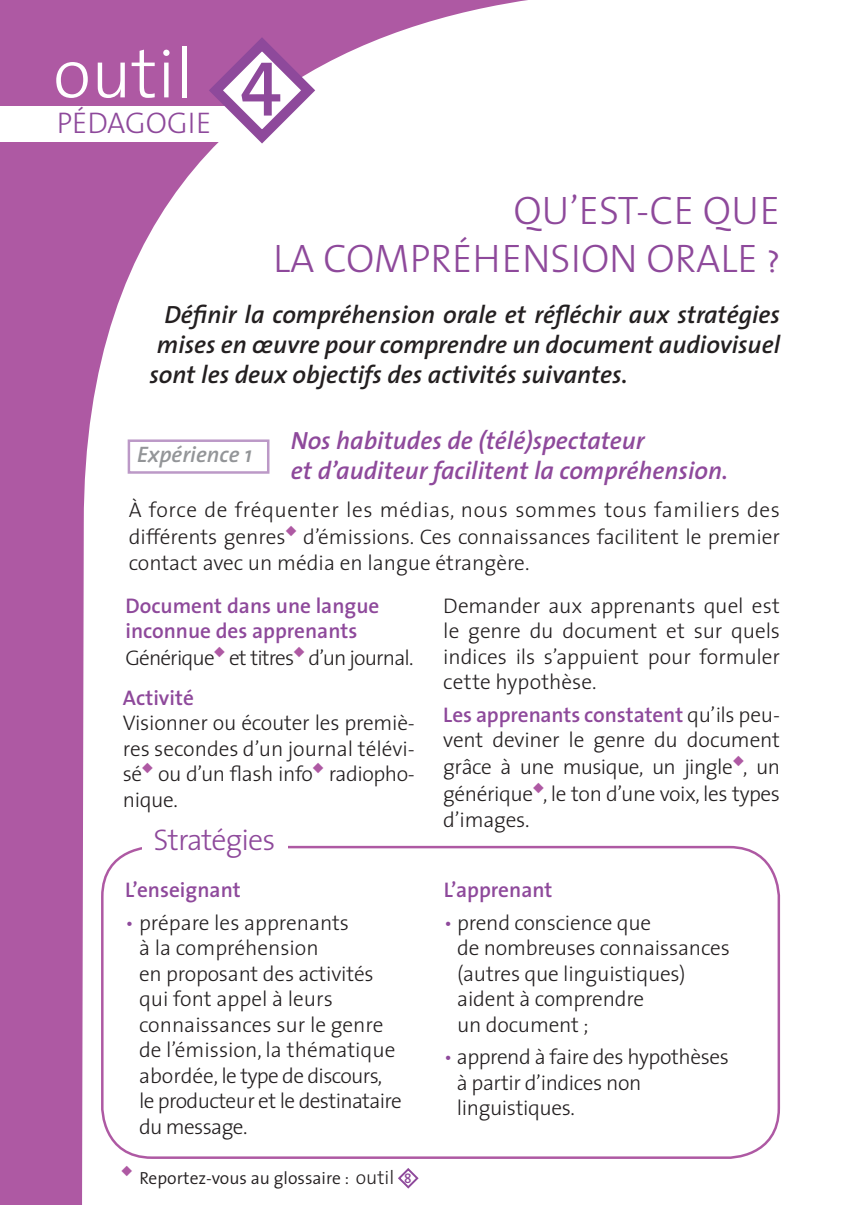
<style>
.page{position:relative;width:851px;height:1205px;background:#fff}
.page>*{position:absolute;margin:0;border:0;box-sizing:border-box;transform-origin:0 0}
.t1{font:600 75px "The Sans";color:#8e499b}
.t2{font:300 70px "The Sans";color:#fff}
.t3{font:40px/48px "The Sans Light Caps";color:#8e499b;text-align:right}
.t4{font:300 30px "The Sans";letter-spacing:-.03em;color:#8e499b}
.t5{font:30px "The Sans Light Caps";color:#8e499b}
.t6{font:italic 600 25px "The Sans";color:#231f20}
.t7{font:italic 600 25px/30px "The Sans";color:#8e499b}
.t8{font:italic 600 22.5px "The Sans";color:#939598}
.t9{font:300 21.25px/25.5px "The Sans";letter-spacing:-.01em;color:#231f20}
.t10{font:600 21.25px/26.2px "The Sans";color:#8e499b}
.t11{font:300 17.5px "The Sans";color:#231f20}
.s1{font-weight:300;color:#231f20}
.s2{font-weight:600;color:#8e499b}
.s3{color:#8e499b}
.s4{font-size:19.25px}
.s5{font-weight:600;font-size:13.5px;color:#8e499b}
</style>
<div class="page">
<div style="left:0;top:0;width:850px;height:1205px;background:#ae59a3"></div>
<div style="left:82px;top:0;width:768px;height:1205px;background:#fff"></div>
<div style="left:0;top:106px;width:283px;height:36px;background:#fff"></div>
<svg style="left:202px;top:30px;width:120px;height:121px"></svg>
<div style="left:129px;top:441px;width:139px;height:31px;background:#fff"></div>
<div style="left:128px;top:439px;width:141px;height:35px;border:2px solid #bc99c7"></div>
<div style="left:102px;top:847px;width:676px;height:310px;background:#fff;border-radius:50px"></div>
<div style="left:101px;top:846px;width:679px;height:313px;border:2px solid #ae59a3;border-radius:50px"></div>
<div style="left:142px;top:827px;width:145px;height:46px;background:#fff"></div>
<svg style="left:396px;top:1166px;width:24px;height:24px"></svg>
<svg style="left:122px;top:1165px;width:10px;height:10px"></svg>
<p class="t2" style="left:53px;top:16px;width:141px">outil</p>
<p class="t5" style="left:57px;top:98px;width:156px">PÉDAGOGIE</p>
<p class="t1" style="left:240px;top:14px;width:43px">4</p>
<p class="t3" style="left:273px;top:185px;width:508px">QU’EST-CE QUE<br>LA COMPRÉHENSION ORALE ?</p>
<p class="t6" style="left:164px;top:294px;width:617px">Définir la compréhension orale et réfléchir aux stratégies</p>
<p class="t6" style="left:157px;top:324px;width:624px">mises en œuvre pour comprendre un document audiovisuel</p>
<p class="t6" style="left:149px;top:354px;width:479px">sont les deux objectifs des activités suivantes.</p>
<p class="t7" style="left:291px;top:425px;width:439px">Nos habitudes de (télé)spectateur<br>et d’auditeur facilitent la compréhension.</p>
<p class="t8" style="left:137px;top:436px;width:116px">Expérience 1</p>
<p class="t9" style="left:129px;top:496px;width:652px;line-height:26.2px;text-align:justify">À force de fréquenter les médias, nous sommes tous familiers des différents genres<sup>◆</sup> d’émissions. Ces connaissances facilitent le premier contact avec un média en langue étrangère.</p>
<p class="t10" style="left:125px;top:592px;width:289px">Document dans une langue inconnue des apprenants<br><span class="s1">Générique</span><sup>◆</sup> <span class="s1">et titres</span><sup>◆</sup> <span class="s1">d’un journal.</span></p>
<p class="t9" style="left:123px;top:684px;width:293px"><span class="s2">Activité<br></span>Visionner ou écouter les premiè‑ res secondes d’un journal télévi‑ sé<sup>◆</sup> ou d’un flash info<sup>◆</sup> radiopho‑ nique.</p>
<p class="t4" style="left:153px;top:814px;width:123px">Stratégies</p>
<p class="t10" style="left:125px;top:876px;width:117px">L’enseignant</p>
<p class="t9" style="left:139px;top:909px;width:264px;text-indent:-14px"><span class="s3">•</span> prépare les apprenants<br>à la compréhension<br>en proposant des activités qui font appel à leurs connaissances sur le genre de l’émission, la thématique abordée, le type de discours, le producteur et le destinataire du message.</p>
<p class="t11" style="left:139px;top:1163px;width:273px">Reportez-vous au glossaire : <span class="s4">outil</span> <span class="s5">8</span></p>
<p class="t9" style="left:443px;top:592px;width:338px;text-align:justify">Demander aux apprenants quel est le genre du document et sur quels indices ils s’appuient pour formuler cette hypothèse.</p>
<p class="t9" style="left:443px;top:701px;width:338px;line-height:26.2px;text-align:justify"><span class="s2">Les apprenants constatent</span> qu’ils peu‑ vent deviner le genre du document grâce à une musique, un jingle<sup>◆</sup>, un générique<sup>◆</sup>, le ton d’une voix, les types d’images.</p>
<p class="t10" style="left:443px;top:876px;width:110px">L’apprenant</p>
<p class="t9" style="left:457px;top:909px;width:274px;text-indent:-13px"><span class="s3">•</span> prend conscience que<br>de nombreuses connaissances (autres que linguistiques) aident à comprendre<br>un document ;</p>
<p class="t9" style="left:456px;top:1044px;width:273px;text-indent:-13px"><span class="s3">•</span> apprend à faire des hypothèses à partir d’indices non linguistiques.</p>
</div>
